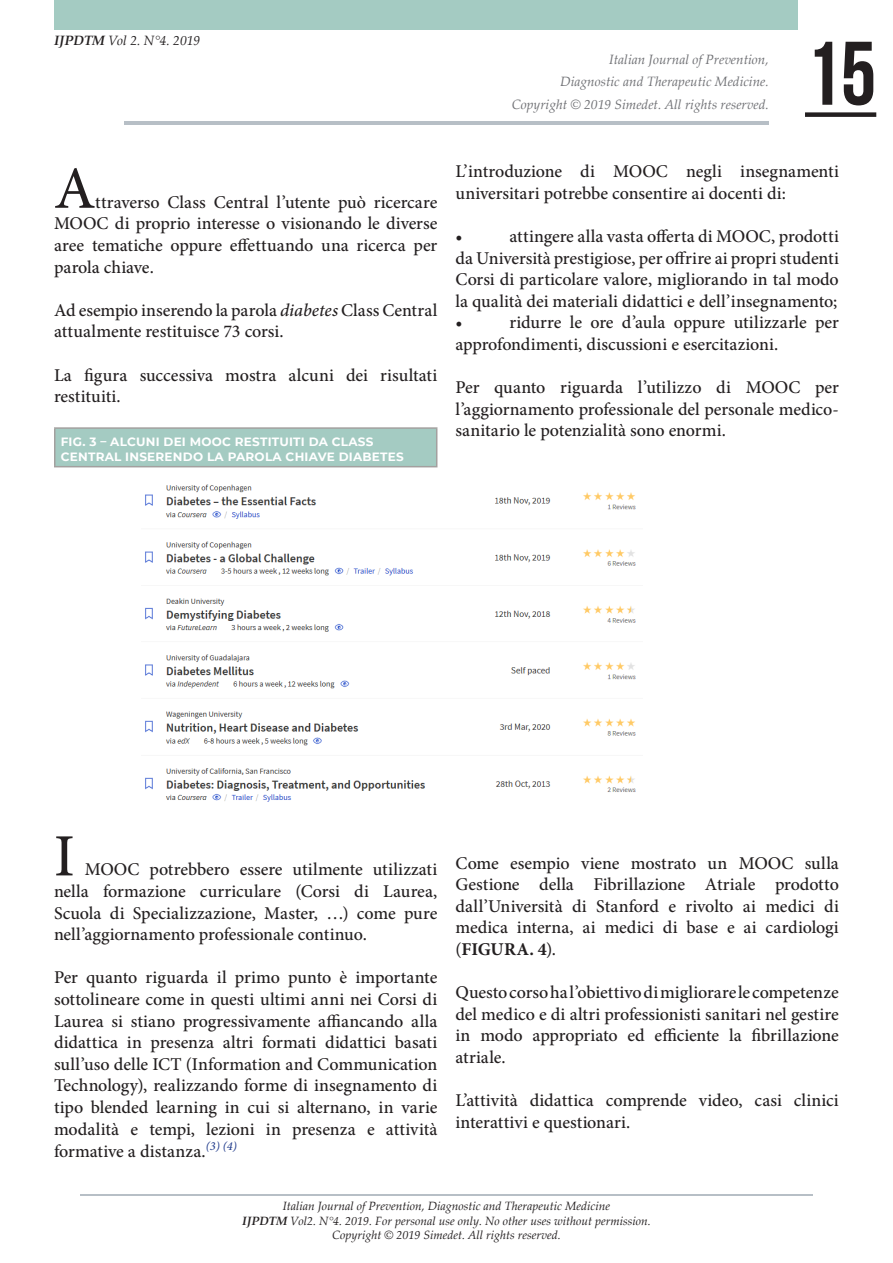
<style>
.page{position:relative;width:893px;height:1263px;background:#fff}
.page>*{position:absolute;margin:0;border:0;box-sizing:border-box;transform-origin:0 0}
.t1{font:90px "Bebas Neue";color:#231f20}
.t2{font:500 60px "Minion Pro";color:#231f20}
.t3{font:500 18px/21.6px "Minion Pro";color:#231f20;text-align:justify}
.t4{font:italic 13.5px/22.5px "Palatino Linotype";color:#6f7074;text-align:right}
.t5{font:italic 13.5px "Palatino Linotype";color:#231f20}
.t6{font:italic 12px/14.4px "Palatino Linotype";color:#231f20;text-align:center}
.t7{font:700 12px "Montserrat";letter-spacing:.02em;color:#fff}
.s1{font-weight:700}
.s2{font-style:italic}
</style>
<div class="page">
<hr style="left:80px;top:1194px;width:733px;height:2px;background:#b7bfc6">
<div style="left:55px;top:428px;width:382px;height:39px;background:#a4cbc2"></div>
<hr style="left:54px;top:427px;width:383px;height:2px;background:#a3a09f">
<hr style="left:54px;top:429px;width:2px;height:37px;background:#a3a09f">
<hr style="left:436px;top:429px;width:1px;height:37px;background:#a3a09f">
<hr style="left:54px;top:466px;width:383px;height:1px;background:#a3a09f">
<img style="left:145px;top:484px;width:491px;height:318px">
<hr style="left:124px;top:121px;width:645px;height:3px;background:#b7bfc6">
<div style="left:805px;top:112px;width:71px;height:5px;background:#231f20"></div>
<div style="left:54px;top:0;width:743px;height:29px;background:#a4cbc2"></div>
<p class="t5" style="left:54px;top:31px;width:148px"><span class="s1">IJPDTM</span> Vol 2. N°4. 2019</p>
<p class="t4" style="left:512px;top:47px;width:258px">Italian Journal of Prevention,<br>Diagnostic and Therapeutic Medicine.<br>Copyright © 2019 Simedet. All rights reserved.</p>
<h1 class="t1" style="left:805px;top:24px;width:73px">15</h1>
<p class="t2" style="left:54px;top:148px;width:43px">A</p>
<p class="t3" style="left:54px;top:191px;width:385px;text-indent:41px">ttraverso Class Central l’utente può ricercare MOOC di proprio interesse o visionando le diverse aree tematiche oppure effettuando una ricerca per parola chiave.</p>
<p class="t3" style="left:54px;top:299px;width:385px">Ad esempio inserendo la parola <span class="s2">diabetes</span> Class Central attualmente restituisce 73 corsi.</p>
<p class="t3" style="left:54px;top:364px;width:385px">La figura successiva mostra alcuni dei risultati restituiti.</p>
<p class="t7" style="left:61px;top:433px;width:314px">FIG. 3 – ALCUNI DEI MOOC RESTITUITI DA CLASS</p>
<p class="t7" style="left:61px;top:448px;width:345px">CENTRAL INSERENDO LA PAROLA CHIAVE DIABETES</p>
<p class="t3" style="left:455px;top:161px;width:385px">L’introduzione di MOOC negli insegnamenti universitari potrebbe consentire ai docenti di:</p>
<p class="t3" style="left:455px;top:225px;width:9px">•</p>
<p class="t3" style="left:455px;top:225px;width:385px;text-indent:54px">attingere alla vasta offerta di MOOC, prodotti da Università prestigiose, per offrire ai propri studenti Corsi di particolare valore, migliorando in tal modo la qualità dei materiali didattici e dell’insegnamento;</p>
<p class="t3" style="left:455px;top:312px;width:9px">•</p>
<p class="t3" style="left:455px;top:312px;width:385px;text-indent:54px">ridurre le ore d’aula oppure utilizzarle per approfondimenti, discussioni e esercitazioni.</p>
<p class="t3" style="left:455px;top:377px;width:385px">Per quanto riguarda l’utilizzo di MOOC per l’aggiornamento professionale del personale medico&shy;sanitario le potenzialità sono enormi.</p>
<p class="t2" style="left:54px;top:816px;width:22px">I</p>
<p class="t3" style="left:54px;top:859px;width:385px;text-indent:31px">MOOC potrebbero essere utilmente utilizzati nella formazione curriculare (Corsi di Laurea, Scuola di Specializzazione, Master, …) come pure nell’aggiornamento professionale continuo.</p>
<p class="t3" style="left:54px;top:967px;width:385px">Per quanto riguarda il primo punto è importante sottolineare come in questi ultimi anni nei Corsi di Laurea si stiano progressivamente affiancando alla didattica in presenza altri formati didattici basati sull’uso delle ICT (Information and Communication Technology), realizzando forme di insegnamento di tipo blended learning in cui si alternano, in varie modalità e tempi, lezioni in presenza e attività formative a distanza.<sup>(3)</sup> <sup>(4)</sup></p>
<p class="t3" style="left:455px;top:852px;width:385px">Come esempio viene mostrato un MOOC sulla Gestione della Fibrillazione Atriale prodotto dall’Università di Stanford e rivolto ai medici di medica interna, ai medici di base e ai cardiologi (<span class="s1">FIGURA. 4</span>).</p>
<p class="t3" style="left:455px;top:981px;width:385px">Questo corso ha l’obiettivo di migliorare le competenze del medico e di altri professionisti sanitari nel gestire in modo appropriato ed efficiente la fibrillazione atriale.</p>
<p class="t3" style="left:455px;top:1089px;width:385px">L’attività didattica comprende video, casi clinici interattivi e questionari.</p>
<p class="t6" style="left:242px;top:1198px;width:410px">Italian Journal of Prevention, Diagnostic and Therapeutic Medicine<br><span class="s1">IJPDTM</span> Vol2. N°4. 2019. For personal use only. No other uses without permission.<br>Copyright © 2019 Simedet. All rights reserved.</p>
</div>
